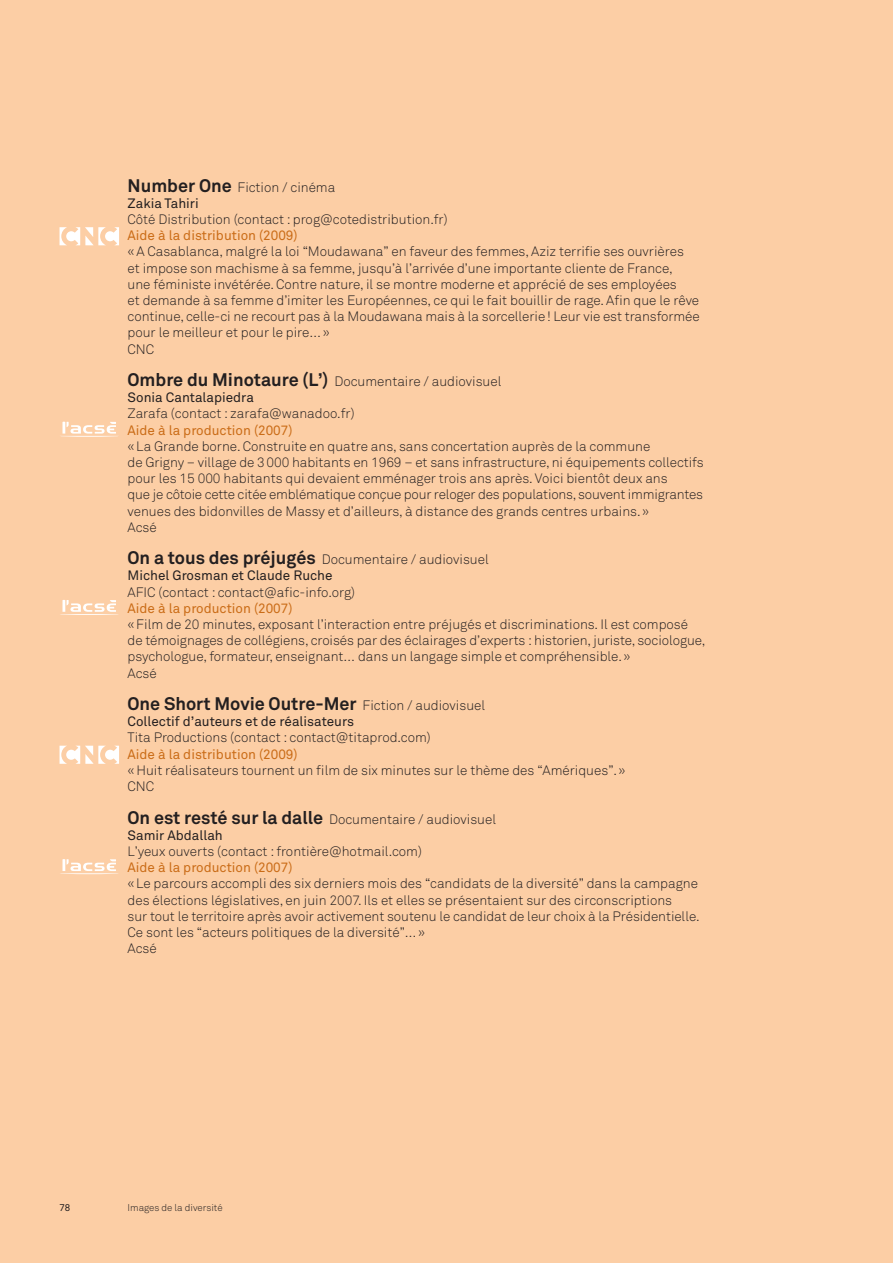
<style>
.page{position:relative;width:893px;height:1263px;background:#fccea5}
.page>*{position:absolute;margin:0;border:0;box-sizing:border-box;transform-origin:0 0}
.t1{font:700 18px "Akkurat";color:#231f20}
.t2{font:300 13.5px/16.2px "Akkurat";color:#231f20}
.t3{font:13.5px "Akkurat";color:#ca6c17}
.t4{font:13.5px/16.2px "Akkurat";color:#231f20}
.t5{font:300 9.75px "Akkurat";color:#231f20}
.t6{font:9.75px "Akkurat";color:#231f20}
.s1{font-weight:700;font-size:18px}
.s2{font-weight:400}
.s3{font-weight:300}
.s4{font-weight:300;font-size:13.5px}
</style>
<div class="page">
<svg style="left:60px;top:227px;width:59px;height:18px"></svg>
<svg style="left:60px;top:422px;width:58px;height:15px"></svg>
<svg style="left:60px;top:600px;width:58px;height:15px"></svg>
<svg style="left:60px;top:746px;width:59px;height:18px"></svg>
<svg style="left:60px;top:859px;width:58px;height:15px"></svg>
<p class="t2" style="left:128px;top:180px;width:209px"><span class="s1">Number One</span> Fiction / cinéma<br><span class="s2">Zakia Tahiri</span></p>
<p class="t2" style="left:128px;top:213px;width:322px">Côté Distribution (contact : prog@cotedistribution.fr)</p>
<p class="t3" style="left:128px;top:230px;width:171px">Aide à la distribution (2009)</p>
<p class="t2" style="left:128px;top:245px;width:574px">« A Casablanca, malgré la loi “Moudawana” en faveur des femmes, Aziz terrifie ses ouvrières<br>et impose son machisme à sa femme, jusqu’à l’arrivée d’une importante cliente de France,<br>une féministe invétérée. Contre nature, il se montre moderne et apprécié de ses employées<br>et demande à sa femme d’imiter les Européennes, ce qui le fait bouillir de rage. Afin que le rêve continue, celle-ci ne recourt pas à la Moudawana mais à la sorcellerie ! Leur vie est transformée pour le meilleur et pour le pire… »<br>CNC</p>
<p class="t2" style="left:128px;top:375px;width:375px"><span class="s1">Ombre du Minotaure (L’)</span> Documentaire / audiovisuel<br><span class="s2">Sonia Cantalapiedra</span></p>
<p class="t2" style="left:128px;top:407px;width:229px">Zarafa (contact : zarafa@wanadoo.fr)</p>
<p class="t3" style="left:128px;top:425px;width:166px">Aide à la production (2007)</p>
<p class="t2" style="left:128px;top:439px;width:578px">« La Grande borne. Construite en quatre ans, sans concertation auprès de la commune<br>de Grigny – village de 3 000 habitants en 1969 – et sans infrastructure, ni équipements collectifs pour les 15 000 habitants qui devaient emménager trois ans après. Voici bientôt deux ans<br>que je côtoie cette citée emblématique conçue pour reloger des populations, souvent immigrantes venues des bidonvilles de Massy et d’ailleurs, à distance des grands centres urbains. »<br>Acsé</p>
<p class="t4" style="left:128px;top:553px;width:363px"><span class="s1">On a tous des préjugés</span> <span class="s3">Documentaire / audiovisuel<br></span>Michel Grosman et Claude Ruche</p>
<p class="t2" style="left:128px;top:585px;width:229px">AFIC (contact : contact@afic-info.org)</p>
<p class="t3" style="left:128px;top:603px;width:166px">Aide à la production (2007)</p>
<p class="t2" style="left:128px;top:618px;width:579px">« Film de 20 minutes, exposant l’interaction entre préjugés et discriminations. Il est composé de témoignages de collégiens, croisés par des éclairages d’experts : historien, juriste, sociologue, psychologue, formateur, enseignant… dans un langage simple et compréhensible. »<br>Acsé</p>
<h1 class="t1" style="left:128px;top:697px;width:359px">One Short Movie Outre-Mer <span class="s4">Fiction / audiovisuel</span></h1>
<p class="t4" style="left:128px;top:715px;width:228px">Collectif d’auteurs et de réalisateurs</p>
<p class="t2" style="left:128px;top:731px;width:305px">Tita Productions (contact : contact@titaprod.com)</p>
<p class="t3" style="left:128px;top:749px;width:171px">Aide à la distribution (2009)</p>
<p class="t2" style="left:128px;top:763px;width:500px">« Huit réalisateurs tournent un film de six minutes sur le thème des “Amériques”. »<br>CNC</p>
<p class="t2" style="left:128px;top:812px;width:370px"><span class="s1">On est resté sur la dalle</span> Documentaire / audiovisuel<br><span class="s2">Samir Abdallah</span></p>
<p class="t2" style="left:128px;top:844px;width:296px">L’yeux ouverts (contact : frontière@hotmail.com)</p>
<p class="t3" style="left:128px;top:862px;width:166px">Aide à la production (2007)</p>
<p class="t2" style="left:128px;top:877px;width:573px">« Le parcours accompli des six derniers mois des “candidats de la diversité” dans la campagne des élections législatives, en juin 2007. Ils et elles se présentaient sur des circonscriptions<br>sur tout le territoire après avoir activement soutenu le candidat de leur choix à la Présidentielle.<br>Ce sont les “acteurs politiques de la diversité”… »<br>Acsé</p>
<p class="t6" style="left:60px;top:1203px;width:12px">78</p>
<p class="t5" style="left:128px;top:1203px;width:97px">Images de la diversité</p>
</div>
